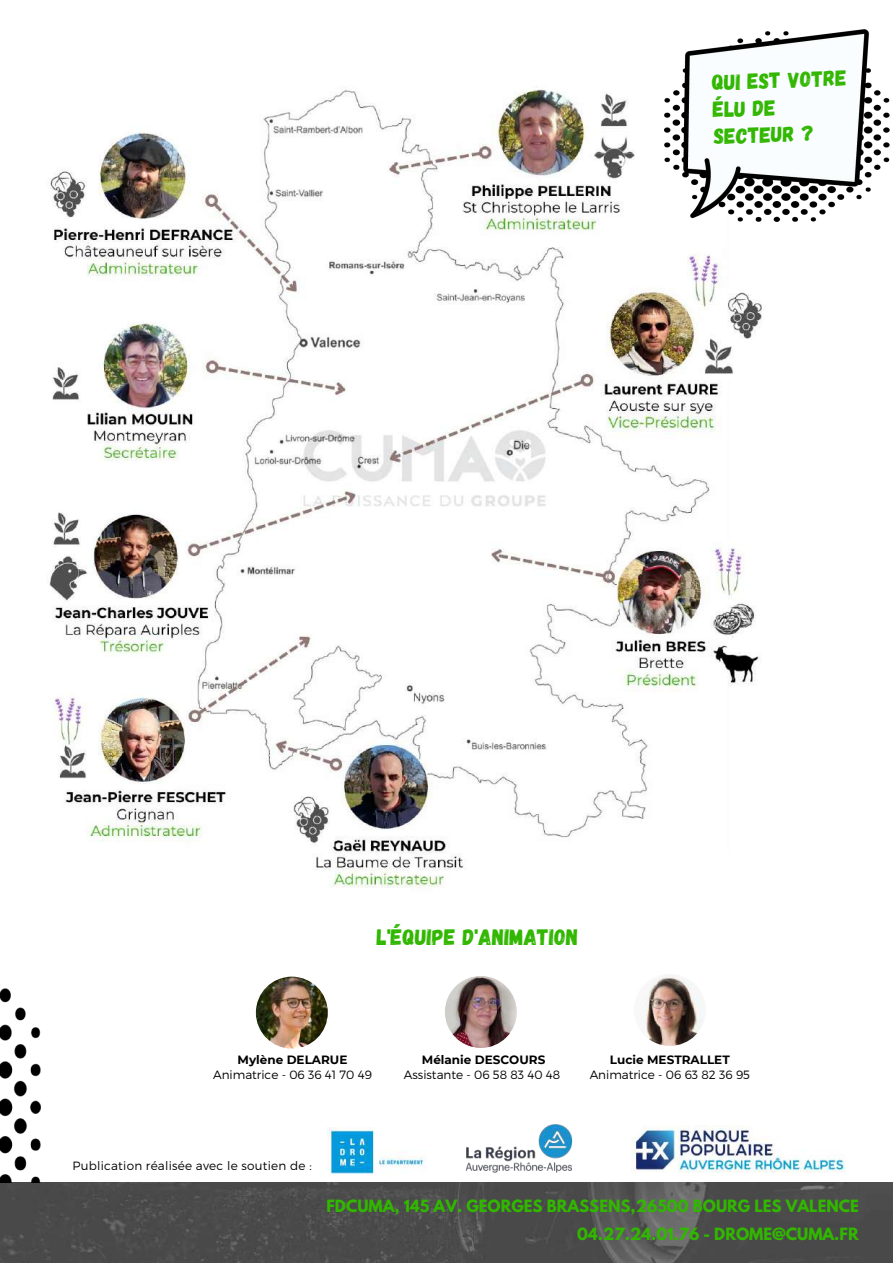
<style>
.page{position:relative;width:893px;height:1264px;background:#fff}
.page>*{position:absolute;margin:0;border:0;box-sizing:border-box;transform-origin:0 0}
.t1{font:22.2px "Gagalin";letter-spacing:.01em;color:#31b700}
.t2{font:21.75px/27px "Gagalin";color:#31b700}
.t3{font:700 15px/28px "League Spartan";color:#31b700;text-align:right}
.t4{font:300 12px "Montserrat";color:#000}
.t5{font:700 12px "Montserrat";color:#000}
.t6{font:300 12px "Montserrat";letter-spacing:.02em;color:#000}
</style>
<div class="page">
<img style="left:0;top:1182px;width:892px;height:80px">
<img style="left:327px;top:1127px;width:99px;height:47px">
<img style="left:631px;top:1125px;width:214px;height:48px">
<img style="left:49px;top:87px;width:713px;height:801px">
<img style="left:664px;top:29px;width:225px;height:192px">
<img style="left:642px;top:974px;width:63px;height:72px">
<img style="left:445px;top:976px;width:72px;height:72px">
<img style="left:255px;top:976px;width:73px;height:73px">
<img style="left:0;top:988px;width:40px;height:194px">
<img style="left:465px;top:1124px;width:108px;height:49px">
<h2 class="t2" style="left:711px;top:68px;width:136px;rotate:-2deg">QUI EST VOTRE<br>ÉLU DE<br>SECTEUR ?</h2>
<h1 class="t1" style="left:376px;top:922px;width:203px">L'ÉQUIPE D'ANIMATION</h1>
<p class="t5" style="left:237px;top:1051px;width:111px">Mylène DELARUE</p>
<p class="t4" style="left:213px;top:1066px;width:160px">Animatrice - 06 36 41 70 49</p>
<p class="t5" style="left:422px;top:1052px;width:125px">Mélanie DESCOURS</p>
<p class="t4" style="left:404px;top:1067px;width:158px">Assistante - 06 58 83 40 48</p>
<p class="t5" style="left:610px;top:1052px;width:121px">Lucie MESTRALLET</p>
<p class="t4" style="left:589px;top:1067px;width:162px">Animatrice - 06 63 82 36 95</p>
<p class="t6" style="left:73px;top:1157px;width:240px">Publication réalisée avec le soutien de :</p>
<p class="t3" style="left:326px;top:1193px;width:533px">FDCUMA, 145 AV. GEORGES BRASSENS,26500 BOURG LES VALENCE<br>04.27.24.01.76 - DROME@CUMA.FR</p>
</div>
